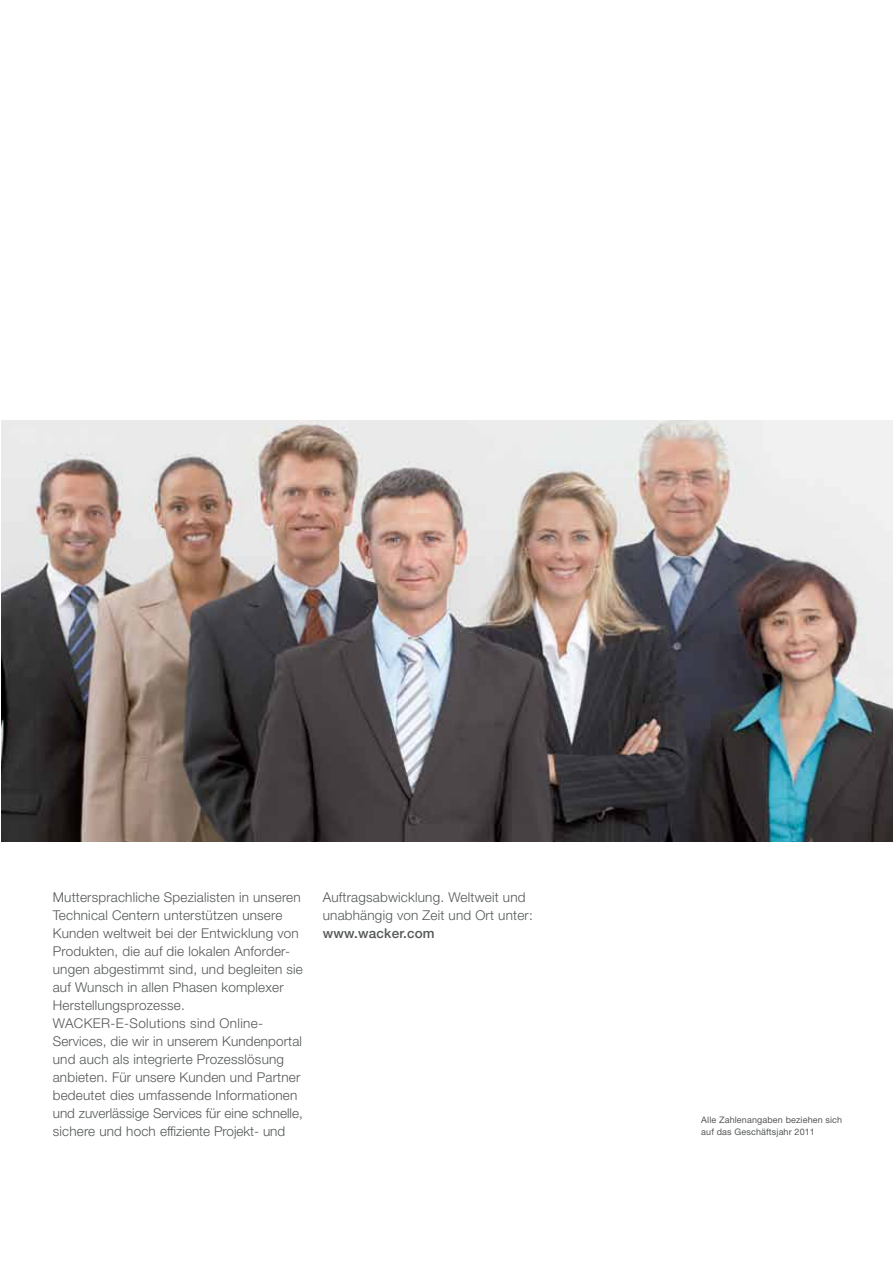
<style>
.page{position:relative;width:893px;height:1263px;background:#fff}
.page>*{position:absolute;margin:0;border:0;box-sizing:border-box;transform-origin:0 0}
.t1{font:300 13.5px/18px "Helvetica Neue LT Pro";letter-spacing:.015em;color:#545758}
.t2{font:500 13.5px "Helvetica Neue LT Pro";letter-spacing:.015em;color:#545758}
.t3{font:9px/12px "Helvetica Neue LT Pro";letter-spacing:.015em;color:#545758}
</style>
<div class="page">
<img style="left:2px;top:421px;width:891px;height:421px">
<p class="t1" style="left:53px;top:888px;width:252px">Muttersprachliche Spezialisten in unseren Technical Centern unterstützen unsere Kunden weltweit bei der Entwicklung von Produkten, die auf die lokalen Anforder&shy;ungen abgestimmt sind, und begleiten sie auf Wunsch in allen Phasen komplexer Herstellungsprozesse.<br>WACKER-E-Solutions sind Online-Services, die wir in unserem Kundenportal und auch als integrierte Prozesslösung anbieten. Für unsere Kunden und Partner bedeutet dies umfassende Informationen und zuverlässige Services für eine schnelle, sichere und hoch effiziente Projekt- und</p>
<p class="t1" style="left:323px;top:888px;width:211px">Auftragsabwicklung. Weltweit und unabhängig von Zeit und Ort unter:</p>
<p class="t2" style="left:323px;top:925px;width:113px">www.wacker.com</p>
<p class="t3" style="left:701px;top:1113px;width:143px">Alle Zahlenangaben beziehen sich auf das Geschäftsjahr 2011</p>
</div>
